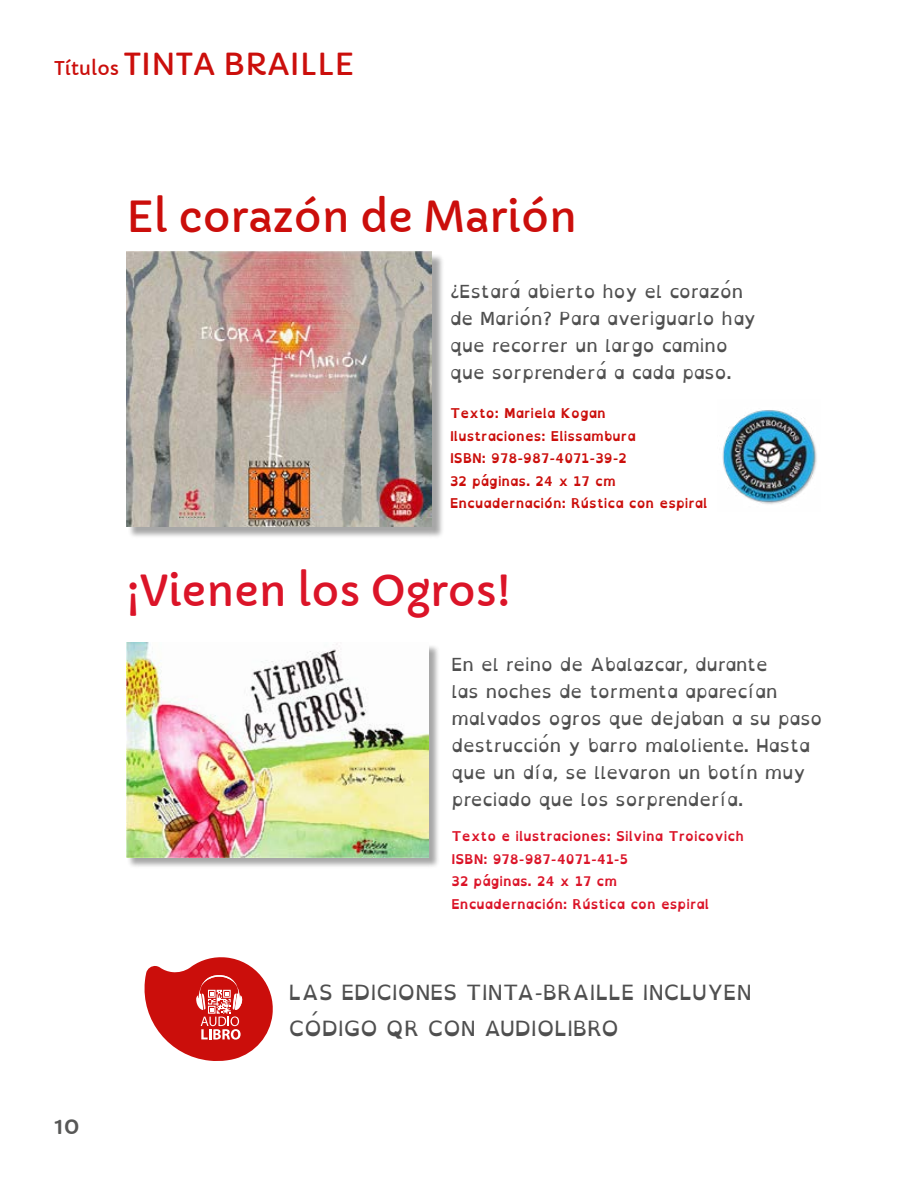
<style>
.page{position:relative;width:918px;height:1188px;background:#fff}
.page>*{position:absolute;margin:0;border:0;box-sizing:border-box;transform-origin:0 0}
.t1{font:42px "Capriola";color:#cb0e0b}
.t2{font:42px "Capriola";color:#db1428}
.t3{font:29.85px "Capriola";color:#cb0e0b}
.t4{font:24px "Capriola";color:#575756}
.t5{font:21px/36px "Open Dyslexic Alta";letter-spacing:.01em;color:#4f4f4f}
.t6{font:18px/27px "Open Dyslexic Alta";color:#4f4f4f}
.t7{font:700 13.5px/22.5px "Open Dyslexic Alta";color:#cb0e0b}
.t8{font:700 13.5px/22.5px "Open Dyslexic Alta";color:#db1428}
.s1{font-size:18.6px}
</style>
<div class="page">
<div style="left:128px;top:254px;width:317px;height:284px;background:#000;opacity:.35"></div>
<img style="left:126px;top:252px;width:306px;height:274px">
<div style="left:127px;top:644px;width:313px;height:225px;background:#000;opacity:.35"></div>
<img style="left:126px;top:643px;width:303px;height:214px">
<svg style="left:144px;top:957px;width:129px;height:104px"></svg>
<img style="left:722px;top:410px;width:95px;height:95px">
<h2 class="t3" style="left:54px;top:46px;width:302px"><span class="s1">Títulos</span> TINTA BRAILLE</h2>
<h1 class="t1" style="left:126px;top:191px;width:453px">El corazón de Marión</h1>
<p class="t6" style="left:450px;top:278px;width:307px">¿Estará abierto hoy el corazón de Marión? Para averiguarlo hay que recorrer un largo camino que sorprenderá a cada paso.</p>
<p class="t7" style="left:450px;top:402px;width:259px">Texto: Mariela Kogan<br>Ilustraciones: Elissambura<br>ISBN: 978-987-4071-39-2<br>32 páginas. 24 x 17 cm<br>Encuadernación: Rústica con espiral</p>
<h1 class="t2" style="left:126px;top:565px;width:386px">¡Vienen los Ogros!</h1>
<p class="t6" style="left:452px;top:652px;width:372px">En el reino de Abalazcar, durante<br>las noches de tormenta aparecían malvados ogros que dejaban a su paso destrucción y barro maloliente. Hasta que un día, se llevaron un botín muy preciado que los sorprendería.</p>
<p class="t8" style="left:452px;top:825px;width:294px">Texto e ilustraciones: Silvina Troicovich<br>ISBN: 978-987-4071-41-5<br>32 páginas. 24 x 17 cm<br>Encuadernación: Rústica con espiral</p>
<h3 class="t4" style="left:54px;top:1111px;width:27px">10</h3>
<p class="t5" style="left:289px;top:975px;width:464px">LAS EDICIONES TINTA-BRAILLE INCLUYEN<br>CÓDIGO QR CON AUDIOLIBRO</p>
</div>
